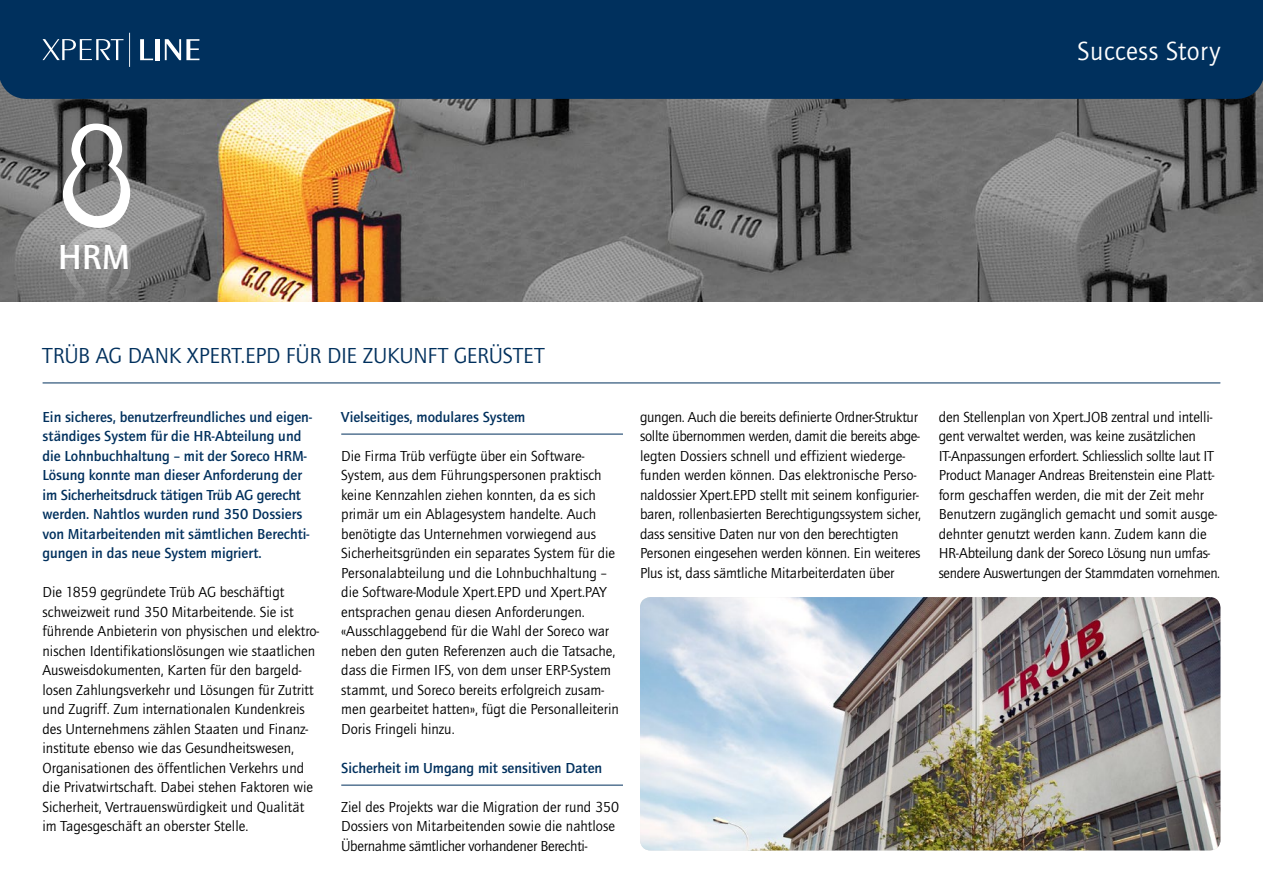
<style>
.page{position:relative;width:1263px;height:893px;background:#fff}
.page>*{position:absolute;margin:0;border:0;box-sizing:border-box;transform-origin:0 0}
.t1{font:700 36px "ITC Quay";color:#fff}
.t2{font:27px "ITC Quay";letter-spacing:.02em;color:#fff}
.t3{font:22.5px "ITC Quay";letter-spacing:-.015em;color:#00305d}
.t4{font:15px/19.5px "ITC Quay";color:#000}
.t5{font:700 15px/19.5px "ITC Quay";color:#00305d}
</style>
<div class="page">
<img style="left:0;top:101px;width:1263px;height:201px">
<svg style="left:63px;top:124px;width:68px;height:175px"></svg>
<div style="left:0;top:0;width:1263px;height:101px;background:#00305d"></div>
<svg style="left:43px;top:39px;width:81px;height:21px;background:#406385"></svg>
<svg style="left:140px;top:39px;width:13px;height:21px"></svg>
<div style="left:155px;top:39px;width:5px;height:21px;background:#fff"></div>
<svg style="left:165px;top:39px;width:34px;height:21px"></svg>
<hr style="left:129px;top:33px;width:1px;height:34px;background:#fff">
<hr style="left:43px;top:383px;width:1177px;height:1px;background:#00305d">
<hr style="left:341px;top:434px;width:282px;height:1px;background:#00305d">
<hr style="left:341px;top:785px;width:282px;height:1px;background:#00305d">
<img style="left:640px;top:597px;width:580px;height:253px">
<h2 class="t2" style="left:1077px;top:36px;width:144px">Success Story</h2>
<h1 class="t1" style="left:58px;top:237px;width:73px">HRM</h1>
<h3 class="t3" style="left:43px;top:343px;width:503px">TRÜB AG DANK XPERT.EPD FÜR DIE ZUKUNFT GERÜSTET</h3>
<p class="t5" style="left:43px;top:407px;width:271px">Ein sicheres, benutzerfreundliches und eigen&shy;ständiges System für die HR-Abteilung und die Lohnbuchhaltung – mit der Soreco HRM-Lösung konnte man dieser Anforderung der im Sicherheitsdruck tätigen Trüb AG gerecht werden. Nahtlos wurden rund 350 Dossiers von Mitarbeitenden mit sämtlichen Berechti&shy;gungen in das neue System migriert.</p>
<p class="t4" style="left:43px;top:582px;width:278px">Die 1859 gegründete Trüb AG beschäftigt schweizweit rund 350 Mitarbeitende. Sie ist führende Anbieterin von physischen und elektro&shy;nischen Identifikationslösungen wie staatlichen Ausweisdokumenten, Karten für den bargeld&shy;losen Zahlungsverkehr und Lösungen für Zutritt und Zugriff. Zum internationalen Kundenkreis des Unternehmens zählen Staaten und Finanz&shy;institute ebenso wie das Gesundheitswesen, Organisationen des öffentlichen Verkehrs und die Privatwirtschaft. Dabei stehen Faktoren wie Sicherheit, Vertrauenswürdigkeit und Qualität im Tagesgeschäft an oberster Stelle.</p>
<p class="t5" style="left:341px;top:407px;width:186px">Vielseitiges, modulares System</p>
<p class="t4" style="left:341px;top:446px;width:279px">Die Firma Trüb verfügte über ein Software-System, aus dem Führungspersonen praktisch keine Kennzahlen ziehen konnten, da es sich primär um ein Ablagesystem handelte. Auch benötigte das Unternehmen vorwiegend aus Sicherheitsgründen ein separates System für die Personalabteilung und die Lohnbuchhaltung – die Software-Module Xpert.EPD und Xpert.PAY entsprachen genau diesen Anforderungen. «Ausschlaggebend für die Wahl der Soreco war neben den guten Referenzen auch die Tatsache, dass die Firmen IFS, von dem unser ERP-System stammt, und Soreco bereits erfolgreich zusam&shy;men gearbeitet hatten», fügt die Personalleiterin Doris Fringeli hinzu.</p>
<p class="t5" style="left:341px;top:758px;width:262px">Sicherheit im Umgang mit sensitiven Daten</p>
<p class="t4" style="left:341px;top:797px;width:279px">Ziel des Projekts war die Migration der rund 350<br>Dossiers von Mitarbeitenden sowie die nahtlose<br>Übernahme sämtlicher vorhandener Berechti-</p>
<p class="t4" style="left:640px;top:407px;width:283px">gungen. Auch die bereits definierte Ordner-Struktur sollte übernommen werden, damit die bereits abge&shy;legten Dossiers schnell und effizient wiederge&shy;funden werden können. Das elektronische Perso&shy;naldossier Xpert.EPD stellt mit seinem konfigurier&shy;baren, rollenbasierten Berechtigungssystem sicher, dass sensitive Daten nur von den berechtigten Personen eingesehen werden können. Ein weiteres Plus ist, dass sämtliche Mitarbeiterdaten über</p>
<p class="t4" style="left:939px;top:407px;width:283px">den Stellenplan von Xpert.JOB zentral und intelli&shy;gent verwaltet werden, was keine zusätzlichen IT-Anpassungen erfordert. Schliesslich sollte laut IT Product Manager Andreas Breitenstein eine Platt&shy;form geschaffen werden, die mit der Zeit mehr Benutzern zugänglich gemacht und somit ausge&shy;dehnter genutzt werden kann. Zudem kann die HR-Abteilung dank der Soreco Lösung nun umfas&shy;sendere Auswertungen der Stammdaten vornehmen.</p>
</div>
